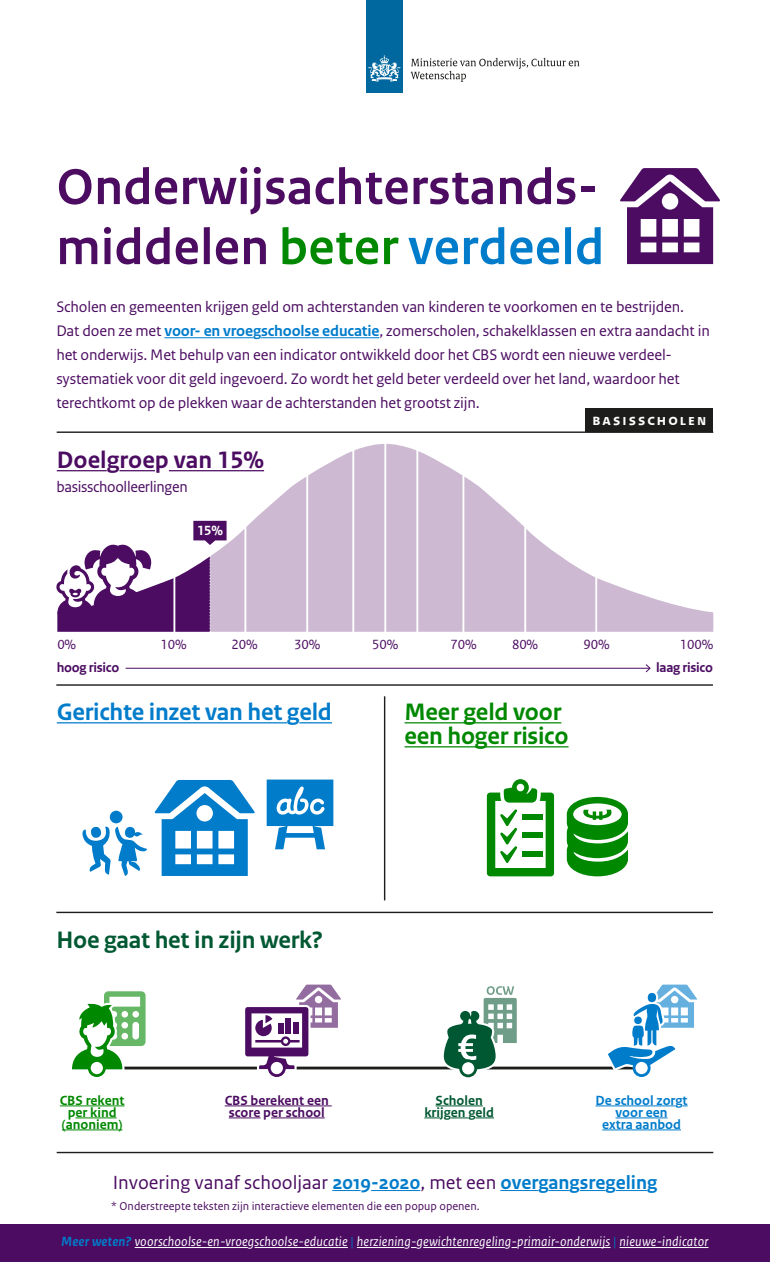
<style>
.page{position:relative;width:770px;height:1262px;background:#fff}
.page>*{position:absolute;margin:0;border:0;box-sizing:border-box;transform-origin:0 0}
.t1{font:700 53px/60px "Rijksoverheid Sans Heading";letter-spacing:.015em;color:#4b0c61}
.t2{font:700 25px/24px "Rijksoverheid Sans Text";letter-spacing:-.01em;color:#080}
.t3{font:700 25px "Rijksoverheid Sans Text";letter-spacing:-.01em;color:#007ccb}
.t4{font:700 25px "Rijksoverheid Sans Text";letter-spacing:-.01em;color:#005832}
.t5{font:700 25px "Rijksoverheid Sans Text";color:#4b0c61}
.t6{font:20px "Rijksoverheid Sans Text";color:#4b0c61}
.t7{font:16px/24px "Rijksoverheid Sans Text";letter-spacing:-.01em;color:#4b0c61}
.t8{font:700 16px "Rijksoverheid Sans Text TT";letter-spacing:.13em;color:#fff}
.t9{font:italic 14px "Rijksoverheid Sans Text";letter-spacing:.015em;color:#fff}
.t10{font:700 14px/12px "Rijksoverheid Sans Text";color:#007ccb;text-align:center}
.t11{font:700 14px/12px "Rijksoverheid Sans Text";color:#4b0c61}
.t12{font:14px "Rijksoverheid Sans Text TT";letter-spacing:-.01em;color:#4b0c61}
.t13{font:700 14px/12px "Rijksoverheid Sans Text";color:#080;text-align:center}
.t14{font:700 14px "Rijksoverheid Sans Text TT";letter-spacing:-.02em;color:#4b0c61}
.t15{font:700 14px/12px "Rijksoverheid Sans Text";color:#005832;text-align:center}
.t16{font:700 14px "Rijksoverheid Sans Text TT";color:#fff}
.t17{font:12px "Rijksoverheid Sans Text";color:#4b0c61}
.s1{color:#080}
.s2{color:#007ccb}
.s3{font-weight:700;color:#007ccb}
</style>
<div class="page">
<svg style="left:332px;top:1190px;width:29px;height:1px"></svg>
<hr style="left:371px;top:1190px;width:49px;height:1px;background:#007ccb">
<hr style="left:500px;top:1190px;width:38px;height:1px;background:#007ccb">
<svg style="left:549px;top:1190px;width:21px;height:1px"></svg>
<svg style="left:580px;top:1190px;width:25px;height:1px"></svg>
<hr style="left:616px;top:1190px;width:31px;height:1px;background:#007ccb">
<hr style="left:57px;top:431px;width:656px;height:2px;background:#1d1d1b">
<hr style="left:56px;top:911px;width:657px;height:2px;background:#1d1d1b">
<hr style="left:384px;top:696px;width:1px;height:204px;background:#1d1d1b">
<hr style="left:56px;top:684px;width:657px;height:1px;background:#1d1d1b">
<hr style="left:57px;top:1151px;width:656px;height:2px;background:#1d1d1b">
<svg style="left:487px;top:779px;width:67px;height:97px"></svg>
<svg style="left:567px;top:797px;width:61px;height:79px"></svg>
<div style="left:366px;top:0;width:37px;height:92px;background:#00689e"></div>
<svg style="left:368px;top:55px;width:32px;height:27px"></svg>
<svg style="left:411px;top:58px;width:168px;height:24px"></svg>
<hr style="left:164px;top:337px;width:89px;height:1px;background:#007ccb">
<hr style="left:261px;top:337px;width:118px;height:1px;background:#007ccb">
<svg style="left:267px;top:779px;width:66px;height:70px"></svg>
<svg style="left:154px;top:780px;width:101px;height:96px"></svg>
<div style="left:110px;top:810px;width:13px;height:13px;background:#007ccb;border-radius:50%"></div>
<svg style="left:82px;top:826px;width:65px;height:50px"></svg>
<hr style="left:97px;top:1066px;width:545px;height:3px;background:#1d1d1b">
<svg style="left:620px;top:168px;width:100px;height:96px"></svg>
<div style="left:585px;top:408px;width:128px;height:24px;background:#1d1d1b"></div>
<hr style="left:126px;top:667px;width:524px;height:1px;background:#4b0c61">
<svg style="left:645px;top:664px;width:6px;height:9px"></svg>
<svg style="left:56px;top:444px;width:657px;height:188px"></svg>
<div style="left:0;top:1224px;width:770px;height:37px;background:#4b0c61"></div>
<hr style="left:135px;top:1247px;width:113px;height:1px;background:#fff">
<hr style="left:255px;top:1247px;width:93px;height:1px;background:#fff">
<hr style="left:357px;top:1247px;width:47px;height:1px;background:#fff">
<hr style="left:423px;top:1247px;width:56px;height:1px;background:#fff">
<svg style="left:486px;top:1247px;width:19px;height:1px"></svg>
<hr style="left:524px;top:1247px;width:87px;height:1px;background:#fff">
<hr style="left:620px;top:1247px;width:88px;height:1px;background:#fff">
<hr style="left:405px;top:722px;width:156px;height:1px;background:#080">
<hr style="left:405px;top:746px;width:164px;height:1px;background:#080">
<hr style="left:225px;top:1105px;width:107px;height:1px;background:#4b0c61">
<hr style="left:229px;top:1117px;width:31px;height:1px;background:#4b0c61">
<hr style="left:271px;top:1117px;width:54px;height:1px;background:#4b0c61">
<svg style="left:242px;top:984px;width:99px;height:88px"></svg>
<div style="left:269px;top:1060px;width:15px;height:15px;background:#fff;border-radius:50%"></div>
<div style="left:268px;top:1059px;width:18px;height:18px;border:3px solid #4b0c61;border-radius:50%"></div>
<hr style="left:57px;top:470px;width:50px;height:1px;background:#4b0c61">
<hr style="left:120px;top:470px;width:35px;height:1px;background:#4b0c61">
<hr style="left:169px;top:470px;width:95px;height:1px;background:#4b0c61">
<hr style="left:60px;top:1105px;width:65px;height:1px;background:#080">
<hr style="left:76px;top:1117px;width:41px;height:1px;background:#080">
<hr style="left:62px;top:1129px;width:61px;height:1px;background:#080">
<svg style="left:72px;top:991px;width:74px;height:81px"></svg>
<div style="left:89px;top:1060px;width:15px;height:15px;background:#fff;border-radius:50%"></div>
<div style="left:88px;top:1059px;width:18px;height:18px;border:3px solid #080;border-radius:50%"></div>
<hr style="left:436px;top:1105px;width:47px;height:1px;background:#005832">
<svg style="left:424px;top:1117px;width:16px;height:1px"></svg>
<svg style="left:451px;top:1117px;width:17px;height:1px"></svg>
<svg style="left:476px;top:1117px;width:18px;height:1px"></svg>
<svg style="left:441px;top:986px;width:76px;height:86px"></svg>
<div style="left:461px;top:1060px;width:15px;height:15px;background:#fff;border-radius:50%"></div>
<div style="left:459px;top:1059px;width:18px;height:18px;border:3px solid #005832;border-radius:50%"></div>
<hr style="left:57px;top:722px;width:230px;height:1px;background:#007ccb">
<hr style="left:299px;top:722px;width:33px;height:1px;background:#007ccb">
<hr style="left:596px;top:1105px;width:79px;height:1px;background:#007ccb">
<hr style="left:616px;top:1117px;width:52px;height:1px;background:#007ccb">
<hr style="left:602px;top:1129px;width:79px;height:1px;background:#007ccb">
<svg style="left:604px;top:984px;width:93px;height:88px"></svg>
<div style="left:634px;top:1060px;width:15px;height:15px;background:#fff;border-radius:50%"></div>
<div style="left:633px;top:1059px;width:18px;height:18px;border:3px solid #007ccb;border-radius:50%"></div>
<h1 class="t1" style="left:57px;top:158px;width:549px">Onderwijsachterstands&shy;middelen <span class="s1">beter</span> <span class="s2">verdeeld</span></h1>
<p class="t7" style="left:56px;top:295px;width:655px">Scholen en gemeenten krijgen geld om achterstanden van kinderen te voorkomen en te bestrijden.<br>Dat doen ze met <span class="s3">voor- en vroegschoolse educatie</span>, zomerscholen, schakelklassen en extra aandacht in het onderwijs. Met behulp van een indicator ontwikkeld door het CBS wordt een nieuwe verdeel&shy;systematiek voor dit geld ingevoerd. Zo wordt het geld beter verdeeld over het land, waardoor het terechtkomt op de plekken waar de achterstanden het grootst zijn.</p>
<h2 class="t5" style="left:57px;top:446px;width:209px">Doelgroep van 15%</h2>
<p class="t7" style="left:56px;top:475px;width:133px">basisschoolleerlingen</p>
<p class="t16" style="left:197px;top:522px;width:27px">15%</p>
<p class="t8" style="left:593px;top:411px;width:115px">basisscholen</p>
<p class="t12" style="left:57px;top:636px;width:20px">0%</p>
<p class="t12" style="left:161px;top:636px;width:28px">10%</p>
<p class="t12" style="left:232px;top:636px;width:28px">20%</p>
<p class="t12" style="left:294px;top:636px;width:28px">30%</p>
<p class="t12" style="left:372px;top:636px;width:28px">50%</p>
<p class="t12" style="left:451px;top:636px;width:28px">70%</p>
<p class="t12" style="left:512px;top:636px;width:28px">80%</p>
<p class="t12" style="left:584px;top:636px;width:28px">90%</p>
<p class="t12" style="left:680px;top:636px;width:35px">100%</p>
<p class="t14" style="left:57px;top:660px;width:64px">hoog risico</p>
<p class="t14" style="left:656px;top:660px;width:58px">laag risico</p>
<h2 class="t3" style="left:57px;top:698px;width:277px">Gerichte inzet van het geld</h2>
<h2 class="t2" style="left:405px;top:700px;width:165px">Meer geld voor een hoger risico</h2>
<h2 class="t4" style="left:56px;top:926px;width:269px">Hoe gaat het in zijn werk?</h2>
<p class="t13" style="left:60px;top:1094px;width:66px">CBS rekent per kind (anoniem)</p>
<p class="t15" style="left:424px;top:1094px;width:71px">Scholen krijgen geld</p>
<p class="t11" style="left:225px;top:1094px;width:106px">CBS berekent een score per school</p>
<p class="t10" style="left:596px;top:1094px;width:94px">De school zorgt voor een<br>extra aanbod</p>
<p class="t6" style="left:113px;top:1170px;width:546px">Invoering vanaf schooljaar <span class="s3">2019-2020</span>, met een <span class="s3">overgangsregeling</span></p>
<p class="t17" style="left:111px;top:1199px;width:370px">* Onderstreepte teksten zijn interactieve elementen die een popup openen.</p>
<p class="t9" style="left:62px;top:1233px;width:648px"><span class="s3">Meer weten?</span> voorschoolse-en-vroegschoolse-educatie <span class="s2">|</span> herziening-gewichtenregeling-primair-onderwijs <span class="s2">|</span> nieuwe-indicator</p>
</div>
